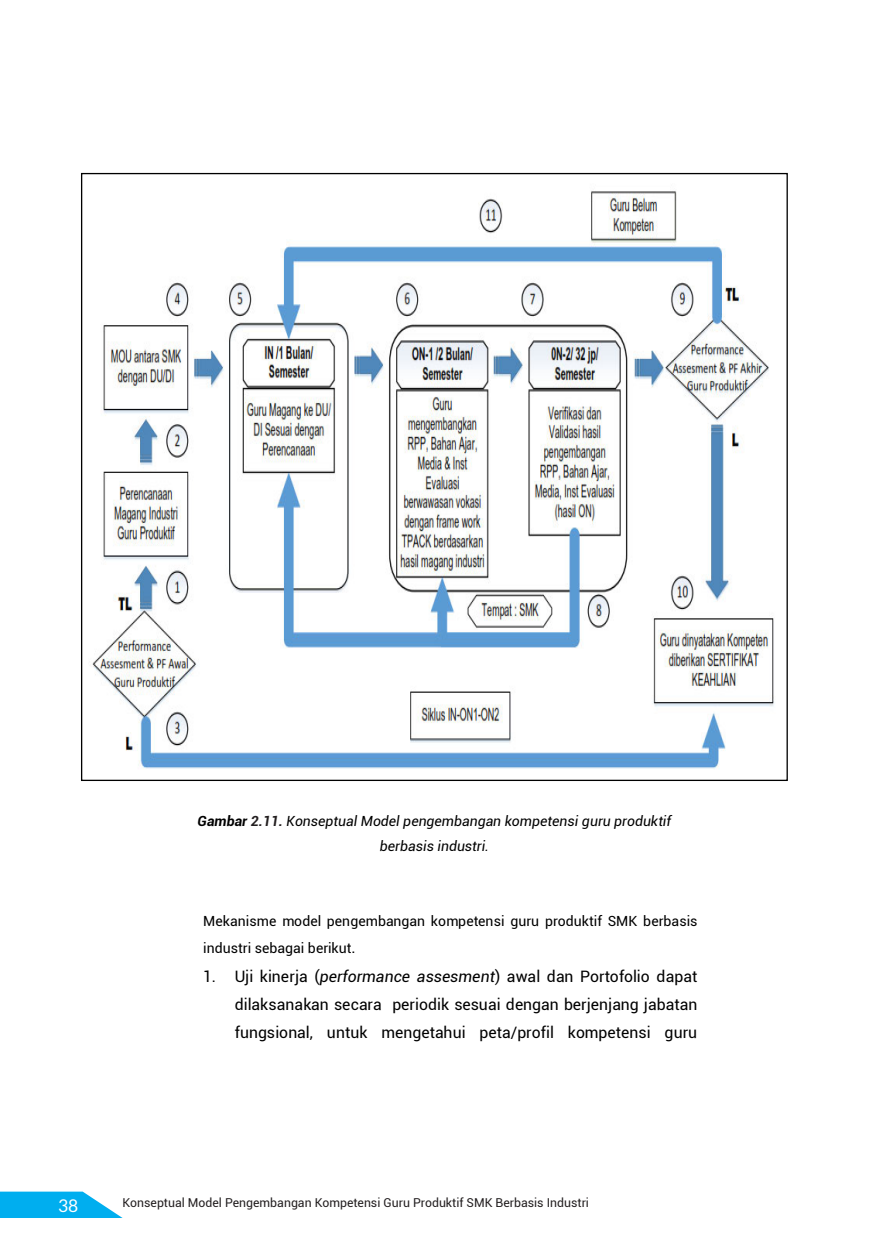
<style>
.page{position:relative;width:874px;height:1241px;background:#fff}
.page>*{position:absolute;margin:0;border:0;box-sizing:border-box;transform-origin:0 0}
.t1{font:17.5px "Lato";color:#fff}
.t2{font:15.75px/28.3px "Roboto";letter-spacing:.005em;color:#000;text-align:justify}
.t3{font:14px/26.9px "Roboto";color:#000}
.t4{font:italic 14px/25.2px "Roboto";color:#000}
.t5{font:italic 700 14px "Roboto";letter-spacing:.005em;color:#000}
.t6{font:12.25px "Roboto";color:#231f20}
.s1{font-weight:700}
.s2{color:#231f20}
.s3{font-size:15.75px}
.s4{font-style:italic}
</style>
<div class="page">
<svg style="left:0;top:1191px;width:121px;height:26px"></svg>
<img style="left:92px;top:191px;width:682px;height:578px">
<p class="t4" style="left:379px;top:807px;width:292px;text-indent:-109px"><span class="s1">0</span> Konseptual Model pengembangan kompetensi guru produktif berbasis industri.</p>
<p class="t5" style="left:197px;top:810px;width:87px">Gambar <span class="s2">2.11.</span></p>
<p class="t3" style="left:203px;top:907px;width:495px">Mekanisme model pengembangan kompetensi guru produktif SMK berbasis industri sebagai berikut<span class="s3">.</span></p>
<p class="t2" style="left:234px;top:961px;width:464px;text-indent:-31px">1. Uji kinerja (<span class="s4">performance assesment</span>) awal dan Portofolio dapat dilaksanakan secara periodik sesuai dengan berjenjang jabatan fungsional, untuk mengetahui peta/profil kompetensi guru</p>
<p class="t1" style="left:58px;top:1195px;width:22px">38</p>
<p class="t6" style="left:122px;top:1193px;width:467px">Konseptual Model Pengembangan Kompetensi Guru Produktif SMK Berbasis Industri</p>
</div>
